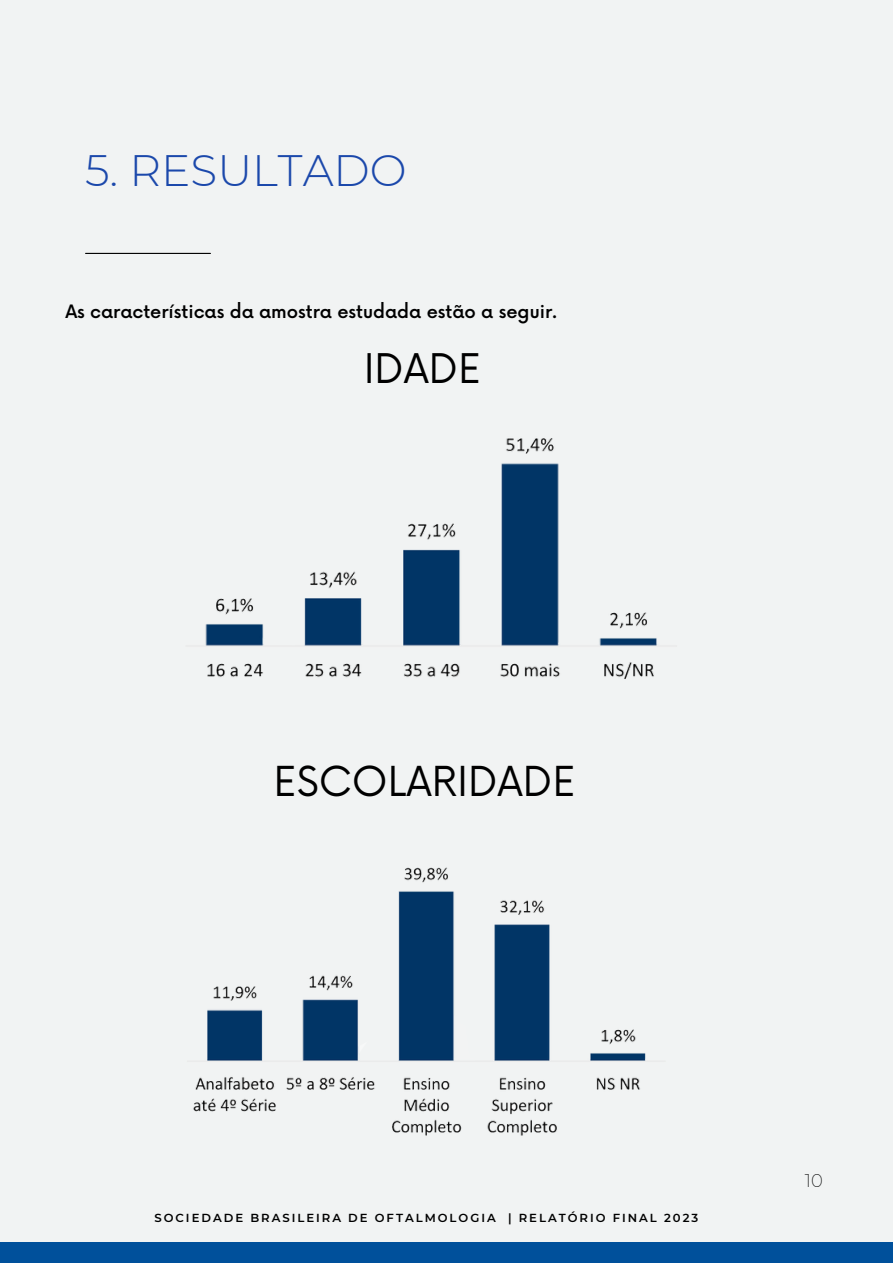
<style>
.page{position:relative;width:893px;height:1264px;background:#fff}
.page>*{position:absolute;margin:0;border:0;box-sizing:border-box;transform-origin:0 0}
.t1{font:300 43.95px "Montserrat";color:#1b48ab}
.t2{font:40.2px "Now";color:#000}
.t3{font:39.75px "Now";color:#000}
.t4{font:500 18px "Now";color:#000}
.t5{font:200 18px "Montserrat";color:#000}
.t6{font:600 11.7px "Montserrat";letter-spacing:.17em;color:#000}
</style>
<div class="page">
<div style="left:0;top:0;width:892px;height:1262px;background:#f1f3f3"></div>
<div style="left:0;top:1242px;width:892px;height:20px;background:#00509b"></div>
<img style="left:205px;top:438px;width:452px;height:241px">
<img style="left:193px;top:867px;width:453px;height:269px">
<hr style="left:86px;top:253px;width:124px;height:1px;background:#000">
<p class="t1" style="left:85px;top:143px;width:323px">5. RESULTADO</p>
<p class="t4" style="left:65px;top:301px;width:493px">As características da amostra estudada estão a seguir.</p>
<p class="t3" style="left:363px;top:346px;width:119px">IDADE</p>
<p class="t2" style="left:273px;top:758px;width:304px">ESCOLARIDADE</p>
<p class="t6" style="left:154px;top:1210px;width:545px">SOCIEDADE BRASILEIRA DE OFTALMOLOGIA | RELATÓRIO FINAL 2023</p>
<p class="t5" style="left:804px;top:1169px;width:20px">10</p>
</div>
